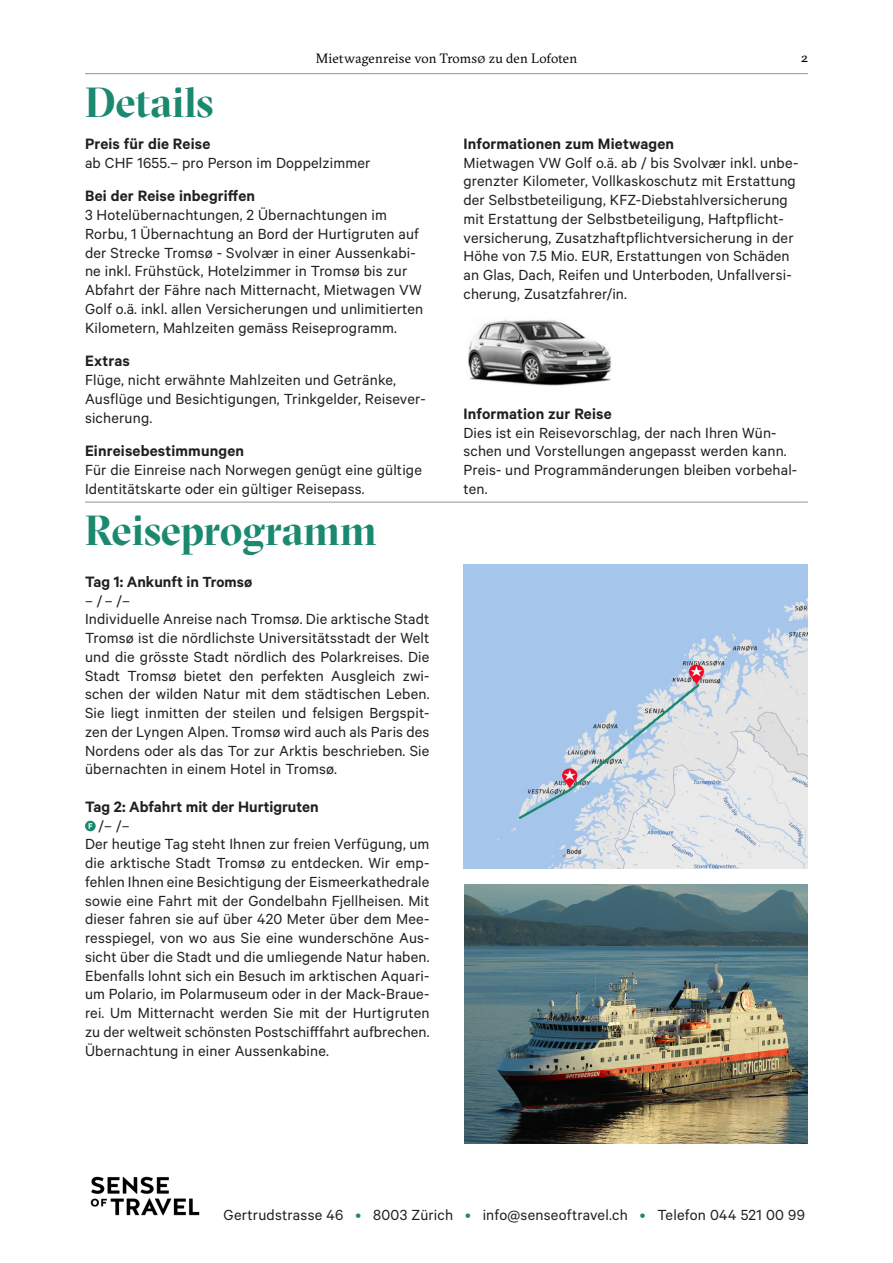
<style>
.page{position:relative;width:893px;height:1263px;background:#fff}
.page>*{position:absolute;margin:0;border:0;box-sizing:border-box;transform-origin:0 0}
.Themen_Titel_mit_Lin{font:700 42px "GT Sectra Display";letter-spacing:-.005em;color:#1b896f}
.Themen_Titel{font:700 42px "GT Sectra Display";color:#1b896f}
.Infos_Titel{font:600 16.95px "Calibre";letter-spacing:.01em;color:#231f20}
.Programm_Titel{font:600 16.95px "Calibre";color:#231f20}
.Infos_Text{font:600 16.95px "Calibre";letter-spacing:.01em;color:#231f20}
.Programm_Text{font:16.5px/18.8px "Calibre";letter-spacing:.01em;color:#231f20;text-align:justify}
.Infos_Text-2{font:16.5px/18.8px "Calibre";letter-spacing:.01em;color:#231f20}
.t1{font:13.5px "GT Sectra";letter-spacing:.01em;color:#000}
.s1{font-size:15px;color:#231f20}
.s2{font-size:16.5px}
.s3{color:#1b896f}
</style>
<div class="page">
<hr style="left:85px;top:73px;width:723px;height:1px;background:#939598">
<img style="left:90px;top:1176px;width:110px;height:40px">
<svg style="left:85px;top:821px;width:11px;height:10px"></svg>
<svg style="left:89px;top:823px;width:3px;height:6px"></svg>
<hr style="left:85px;top:502px;width:723px;height:1px;background:#939598">
<img style="left:463px;top:564px;width:345px;height:305px">
<img style="left:464px;top:884px;width:344px;height:260px">
<img style="left:468px;top:319px;width:144px;height:66px">
<p class="Themen_Titel" style="left:85px;top:77px;width:130px">Details</p>
<p class="t1" style="left:316px;top:51px;width:263px">Mietwagenreise von Troms<span class="s1">ø</span> zu den Lofoten</p>
<p class="t1" style="left:801px;top:50px;width:8px">2</p>
<p class="Infos_Titel" style="left:85px;top:133px;width:127px">Preis für die Reise</p>
<p class="Infos_Text-2" style="left:85px;top:152px;width:287px">ab CHF 1655.– pro Person im Doppelzimmer</p>
<p class="Infos_Text" style="left:85px;top:186px;width:172px">Bei der Reise inbegriffen</p>
<p class="Infos_Text-2" style="left:85px;top:205px;width:340px">3 Hotelübernachtungen, 2 Übernachtungen im Rorbu, 1 Übernachtung an Bord der Hurtigruten auf der Strecke Tromsø - Svolvær in einer Aussenkabi&shy;ne inkl. Frühstück, Hotelzimmer in Tromsø bis zur Abfahrt der Fähre nach Mitternacht, Mietwagen VW Golf o.ä. inkl. allen Versicherungen und unlimitierten Kilometern, Mahlzeiten gemäss Reiseprogramm.</p>
<p class="Infos_Text" style="left:85px;top:351px;width:46px">Extras</p>
<p class="Infos_Text-2" style="left:85px;top:370px;width:342px">Flüge, nicht erwähnte Mahlzeiten und Getränke,<br>Ausflüge und Besichtigungen, Trinkgelder, Reisever&shy;sicherung.</p>
<p class="Infos_Titel" style="left:85px;top:441px;width:161px">Einreisebestimmungen</p>
<p class="Infos_Text-2" style="left:85px;top:460px;width:338px">Für die Einreise nach Norwegen genügt eine gültige<br>Identitätskarte oder ein gültiger Reisepass.</p>
<p class="Themen_Titel_mit_Lin" style="left:85px;top:505px;width:293px">Reiseprogramm</p>
<p class="Programm_Titel" style="left:85px;top:571px;width:169px">Tag 1: Ankunft in <span class="s2">Tromsø</span></p>
<p class="Programm_Text" style="left:85px;top:590px;width:47px">– /– /–</p>
<p class="Programm_Text" style="left:85px;top:609px;width:346px">Individuelle Anreise nach Tromsø. Die arktische Stadt Tromsø ist die nördlichste Universitätsstadt der Welt und die grösste Stadt nördlich des Polarkreises. Die Stadt Tromsø bietet den perfekten Ausgleich zwi&shy;schen der wilden Natur mit dem städtischen Leben.<br>Sie liegt inmitten der steilen und felsigen Bergspit&shy;zen der Lyngen Alpen. Tromsø wird auch als Paris des Nordens oder als das Tor zur Arktis beschrieben. Sie übernachten in einem Hotel in Tromsø.</p>
<p class="Programm_Titel" style="left:85px;top:796px;width:235px">Tag 2: Abfahrt mit der Hurtigruten</p>
<p class="Programm_Text" style="left:99px;top:815px;width:32px">/– /–</p>
<p class="Programm_Text" style="left:85px;top:834px;width:346px">Der heutige Tag steht Ihnen zur freien Verfügung, um die arktische Stadt Tromsø zu entdecken. Wir emp&shy;fehlen Ihnen eine Besichtigung der Eismeerkathedrale sowie eine Fahrt mit der Gondelbahn Fjellheisen. Mit dieser fahren sie auf über 420 Meter über dem Mee&shy;resspiegel, von wo aus Sie eine wunderschöne Aus&shy;sicht über die Stadt und die umliegende Natur haben.<br>Ebenfalls lohnt sich ein Besuch im arktischen Aquari&shy;um Polario, im Polarmuseum oder in der Mack-Braue&shy;rei. Um Mitternacht werden Sie mit der Hurtigruten zu der weltweit schönsten Postschifffahrt aufbrechen.<br>Übernachtung in einer Aussenkabine.</p>
<p class="Infos_Titel" style="left:463px;top:133px;width:212px">Informationen zum Mietwagen</p>
<p class="Infos_Text-2" style="left:463px;top:152px;width:336px">Mietwagen VW Golf o.ä. ab / bis Svolvær inkl. unbe&shy;grenzter Kilometer, Vollkaskoschutz mit Erstattung der Selbstbeteiligung, KFZ-Diebstahlversicherung mit Erstattung der Selbstbeteiligung, Haftpflicht&shy;versicherung, Zusatzhaftpflichtversicherung in der Höhe von 7.5 Mio. EUR, Erstattungen von Schäden an Glas, Dach, Reifen und Unterboden, Unfallversi&shy;cherung, Zusatzfahrer/in.</p>
<p class="Infos_Text" style="left:463px;top:403px;width:150px">Information zur Reise</p>
<p class="Infos_Text-2" style="left:463px;top:422px;width:335px">Dies ist ein Reisevorschlag, der nach Ihren Wün&shy;schen und Vorstellungen angepasst werden kann.<br>Preis- und Programmänderungen bleiben vorbehal&shy;ten.</p>
<p class="Programm_Text" style="left:224px;top:1205px;width:583px">Gertrudstrasse 46 <span class="s3">•</span> 8003 Zürich <span class="s3">•</span> info@senseoftravel.ch <span class="s3">•</span> Telefon 044 521 00 99</p>
</div>
